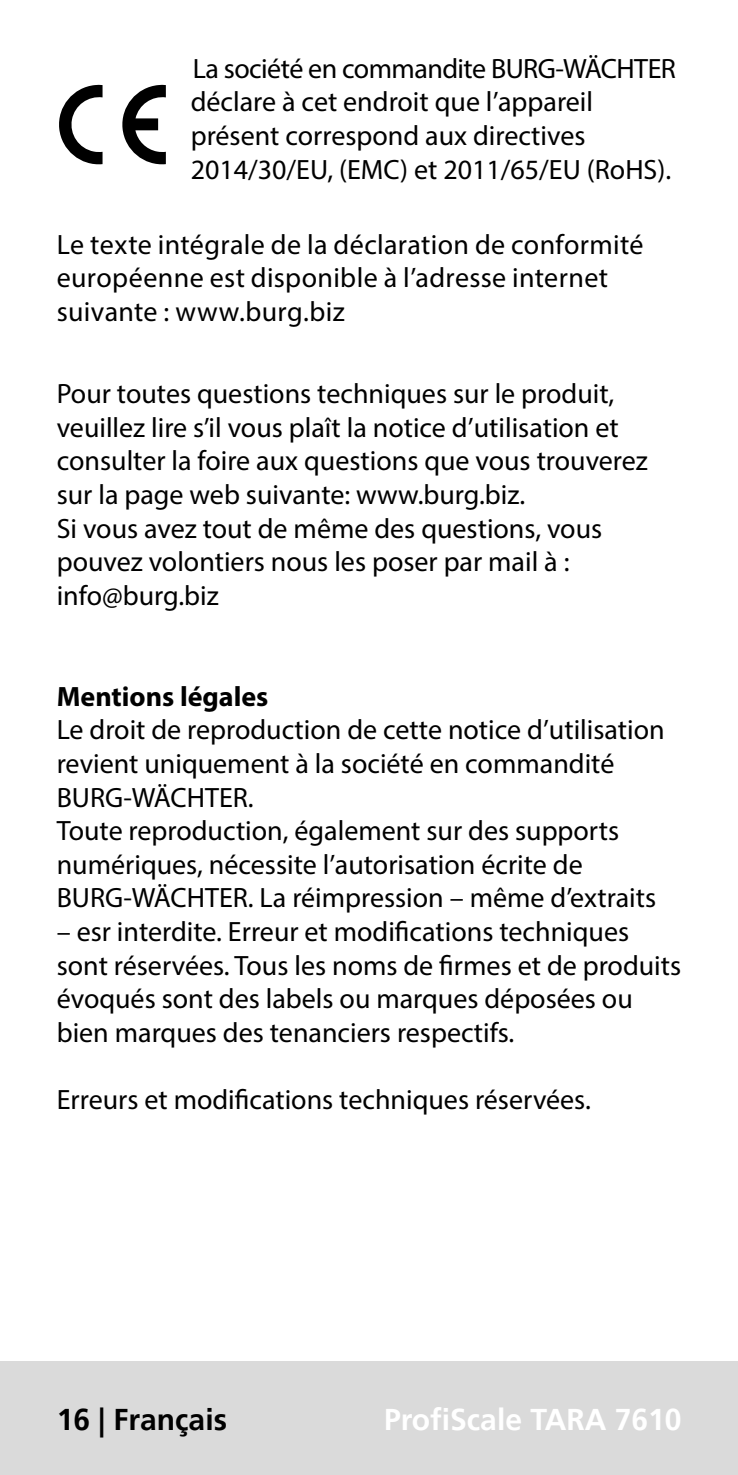
<style>
.page{position:relative;width:738px;height:1475px;background:#fff}
.page>*{position:absolute;margin:0;border:0;box-sizing:border-box;transform-origin:0 0}
.t1{font:700 30px "Frutiger LT Pro";color:#fff}
.t2{font:700 30px "Frutiger LT Pro";color:#000}
.t3{font:28px/33.6px "Myriad Pro";color:#000}
.t4{font:700 28px "Myriad Pro";color:#000}
</style>
<div class="page">
<div style="left:0;top:1361px;width:737px;height:113px;background:#dadada"></div>
<svg style="left:59px;top:85px;width:43px;height:79px"></svg>
<svg style="left:122px;top:85px;width:44px;height:79px"></svg>
<p class="t3" style="left:190px;top:51px;width:486px">La société en commandite BURG-WÄCHTER déclare à cet endroit que l’appareil présent correspond aux directives 2014/30/EU, (EMC) et 2011/65/EU (RoHS).</p>
<p class="t3" style="left:57px;top:227px;width:588px">Le texte intégrale de la déclaration de conformité européenne est disponible à l’adresse internet suivante : www.burg.biz</p>
<p class="t3" style="left:57px;top:376px;width:592px">Pour toutes questions techniques sur le produit, veuillez lire s’il vous plaît la notice d’utilisation et consulter la foire aux questions que vous trouverez sur la page web suivante: www.burg.biz.<br>Si vous avez tout de même des questions, vous pouvez volontiers nous les poser par mail à : info@burg.biz</p>
<p class="t4" style="left:57px;top:678px;width:213px">Mentions légales</p>
<p class="t3" style="left:57px;top:712px;width:609px">Le droit de reproduction de cette notice d’utilisation revient uniquement à la société en commandité BURG-WÄCHTER.<br>Toute reproduction, également sur des supports numériques, nécessite l’autorisation écrite de BURG-WÄCHTER. La réimpression – même d’extraits</p>
<p class="t3" style="left:57px;top:914px;width:625px">– esr interdite. Erreur et modifications techniques sont réservées. Tous les noms de firmes et de produits évoqués sont des labels ou marques déposées ou bien marques des tenanciers respectifs.</p>
<p class="t3" style="left:57px;top:1082px;width:535px">Erreurs et modifications techniques réservées.</p>
<p class="t2" style="left:57px;top:1400px;width:172px">16 | Français</p>
<p class="t1" style="left:384px;top:1400px;width:299px">ProfiScale TARA 7610</p>
</div>
